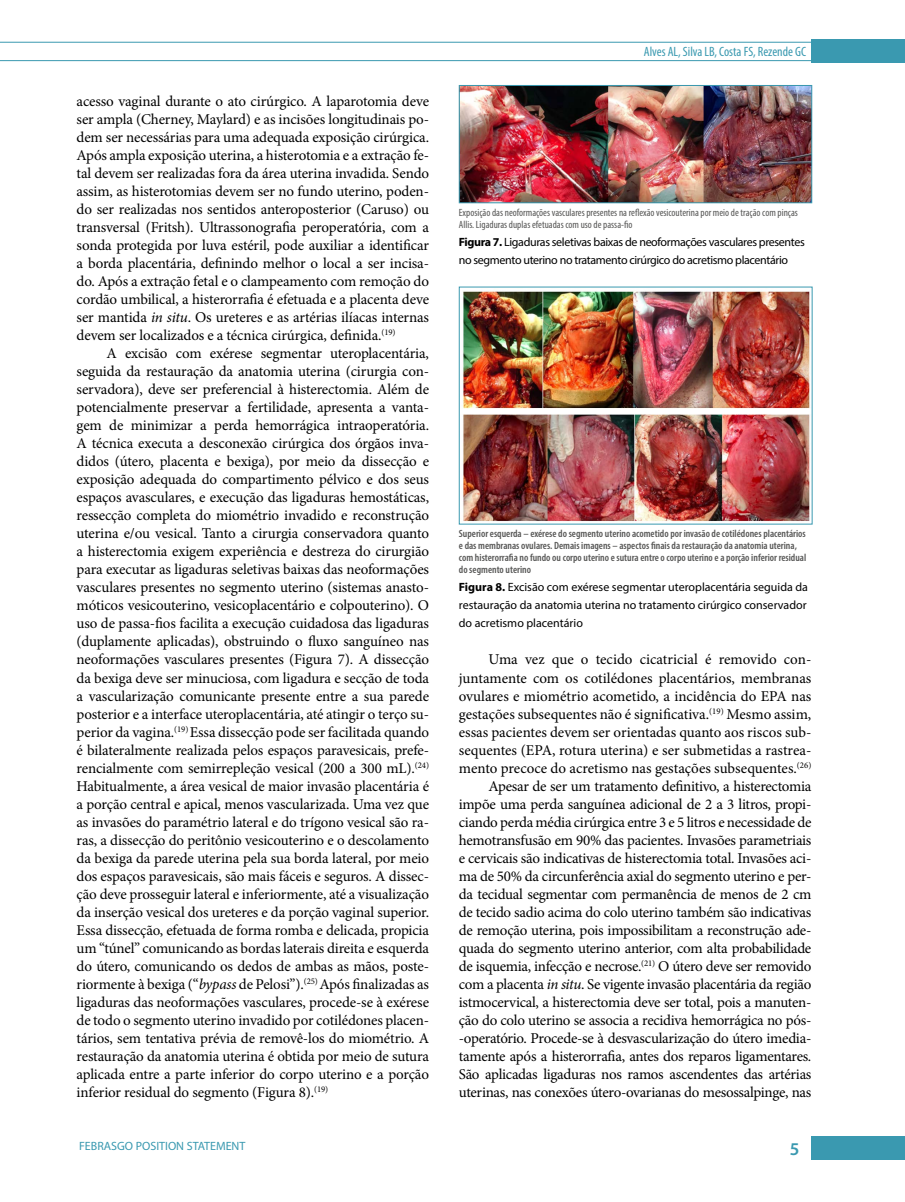
<style>
.page{position:relative;width:905px;height:1202px;background:#fff}
.page>*{position:absolute;margin:0;border:0;box-sizing:border-box;transform-origin:0 0}
.t1{font:600 18px "Myriad Pro";color:#3a99b0}
.t2{font:15px/18px "Minion Pro";letter-spacing:-.02em;color:#000;text-align:justify}
.t3{font:condensed 13.5px "Myriad Pro";color:#3a99b0}
.t4{font:12px/18px "Myriad Pro";letter-spacing:-.03em;color:#000}
.t5{font:12px "Myriad Pro";color:#3a99b0}
.t6{font:600 condensed 10.5px/12px "Myriad Pro";color:#575756}
.t7{font:condensed 10.5px/12px "Myriad Pro";color:#575756}
.s1{font-style:italic}
.s2{font-weight:700}
</style>
<div class="page">
<div style="left:811px;top:1135px;width:93px;height:23px;background:#3a99b0"></div>
<hr style="left:0;top:60px;width:811px;height:1px;background:#3a99b0">
<hr style="left:0;top:42px;width:811px;height:1px;background:#3a99b0">
<div style="left:811px;top:40px;width:93px;height:23px;background:#3a99b0"></div>
<img style="left:461px;top:87px;width:349px;height:114px">
<div style="left:459px;top:85px;width:353px;height:118px;border:1px solid #3a99b0"></div>
<img style="left:462px;top:291px;width:348px;height:231px">
<p class="t2" style="left:77px;top:92px;width:354px">acesso vaginal durante o ato cirúrgico. A laparotomia deve ser ampla (Cherney, Maylard) e as incisões longitudinais po&shy;dem ser necessárias para uma adequada exposição cirúrgica.<br>Após ampla exposição uterina, a histerotomia e a extração fe&shy;tal devem ser realizadas fora da área uterina invadida. Sendo assim, as histerotomias devem ser no fundo uterino, poden&shy;do ser realizadas nos sentidos anteroposterior (Caruso) ou transversal (Fritsh). Ultrassonografia peroperatória, com a sonda protegida por luva estéril, pode auxiliar a identificar a borda placentária, definindo melhor o local a ser incisa&shy;do. Após a extração fetal e o clampeamento com remoção do cordão umbilical, a histerorrafia é efetuada e a placenta deve ser mantida <span class="s1">in situ</span>. Os ureteres e as artérias ilíacas internas devem ser localizados e a técnica cirúrgica, definida.<sup>(19)</sup></p>
<p class="t2" style="left:77px;top:344px;width:354px;text-indent:30px">A excisão com exérese segmentar uteroplacentária, seguida da restauração da anatomia uterina (cirurgia con&shy;servadora), deve ser preferencial à histerectomia. Além de potencialmente preservar a fertilidade, apresenta a vanta&shy;gem de minimizar a perda hemorrágica intraoperatória.<br>A técnica executa a desconexão cirúrgica dos órgãos inva&shy;didos (útero, placenta e bexiga), por meio da dissecção e exposição adequada do compartimento pélvico e dos seus espaços avasculares, e execução das ligaduras hemostáticas, ressecção completa do miométrio invadido e reconstrução uterina e/ou vesical. Tanto a cirurgia conservadora quanto a histerectomia exigem experiência e destreza do cirurgião para executar as ligaduras seletivas baixas das neoformações vasculares presentes no segmento uterino (sistemas anasto&shy;móticos vesicouterino, vesicoplacentário e colpouterino). O uso de passa-fios facilita a execução cuidadosa das ligaduras (duplamente aplicadas), obstruindo o fluxo sanguíneo nas neoformações vasculares presentes (Figura 7). A dissecção da bexiga deve ser minuciosa, com ligadura e secção de toda a vascularização comunicante presente entre a sua parede posterior e a interface uteroplacentária, até atingir o terço su&shy;perior da vagina.<sup>(19)</sup> Essa dissecção pode ser facilitada quando é bilateralmente realizada pelos espaços paravesicais, prefe&shy;rencialmente com semirrepleção vesical (200 a 300 mL).<sup>(24)<br></sup>Habitualmente, a área vesical de maior invasão placentária é a porção central e apical, menos vascularizada. Uma vez que as invasões do paramétrio lateral e do trígono vesical são ra&shy;ras, a dissecção do peritônio vesicouterino e o descolamento da bexiga da parede uterina pela sua borda lateral, por meio dos espaços paravesicais, são mais fáceis e seguros. A dissec&shy;ção deve prosseguir lateral e inferiormente, até a visualização da inserção vesical dos ureteres e da porção vaginal superior.<br>Essa dissecção, efetuada de forma romba e delicada, propicia um “túnel” comunicando as bordas laterais direita e esquerda do útero, comunicando os dedos de ambas as mãos, poste&shy;riormente à bexiga (“<span class="s1">bypass</span> de Pelosi”).<sup>(25)</sup> Após finalizadas as ligaduras das neoformações vasculares, procede-se à exérese de todo o segmento uterino invadido por cotilédones placen&shy;tários, sem tentativa prévia de removê-los do miométrio. A restauração da anatomia uterina é obtida por meio de sutura aplicada entre a parte inferior do corpo uterino e a porção inferior residual do segmento (Figura 8).<sup>(19)</sup></p>
<p class="t3" style="left:643px;top:43px;width:164px">Alves AL, Silva LB, Costa FS, Rezende GC</p>
<p class="t7" style="left:459px;top:207px;width:340px">Exposição das neoformações vasculares presentes na reflexão vesicouterina por meio de tração com pinças<br>Allis. Ligaduras duplas efetuadas com uso de passa-fio</p>
<p class="t4" style="left:459px;top:233px;width:347px"><span class="s2">Figura 7.</span> Ligaduras seletivas baixas de neoformações vasculares presentes no segmento uterino no tratamento cirúrgico do acretismo placentário</p>
<p class="t6" style="left:459px;top:527px;width:349px">Superior esquerda – exérese do segmento uterino acometido por invasão de cotilédones placentários e das membranas ovulares. Demais imagens – aspectos finais da restauração da anatomia uterina, com histerorrafia no fundo ou corpo uterino e sutura entre o corpo uterino e a porção inferior residual do segmento uterino</p>
<p class="t4" style="left:459px;top:578px;width:350px;text-align:justify"><span class="s2">Figura 8.</span> Excisão com exérese segmentar uteroplacentária seguida da restauração da anatomia uterina no tratamento cirúrgico conservador do acretismo placentário</p>
<p class="t2" style="left:459px;top:650px;width:354px;text-align:right">Uma vez que o tecido cicatricial é removido con&shy;juntamente com os cotilédones placentários, membranas ovulares e miométrio acometido, a incidência do EPA nas gestações subsequentes não é significativa.<sup>(19)</sup> Mesmo assim, essas pacientes devem ser orientadas quanto aos riscos sub&shy;sequentes (EPA, rotura uterina) e ser submetidas a rastrea&shy;mento precoce do acretismo nas gestações subsequentes.<sup>(26)<br></sup>Apesar de ser um tratamento definitivo, a histerectomia impõe uma perda sanguínea adicional de 2 a 3 litros, propi&shy;ciando perda média cirúrgica entre 3 e 5 litros e necessidade de hemotransfusão em 90% das pacientes. Invasões parametriais e cervicais são indicativas de histerectomia total. Invasões aci&shy;ma de 50% da circunferência axial do segmento uterino e per&shy;da tecidual segmentar com permanência de menos de 2 cm de tecido sadio acima do colo uterino também são indicativas de remoção uterina, pois impossibilitam a reconstrução ade&shy;quada do segmento uterino anterior, com alta probabilidade de isquemia, infecção e necrose.<sup>(21)</sup> O útero deve ser removido com a placenta <span class="s1">in situ</span>. Se vigente invasão placentária da região istmocervical, a histerectomia deve ser total, pois a manuten&shy;ção do colo uterino se associa a recidiva hemorrágica no pós--operatório. Procede-se à desvascularização do útero imedia&shy;tamente após a histerorrafia, antes dos reparos ligamentares.<br>São aplicadas ligaduras nos ramos ascendentes das artérias uterinas, nas conexões útero-ovarianas do mesossalpinge, nas</p>
<p class="t5" style="left:79px;top:1138px;width:168px">FEBRASGO POSITION STATEMENT</p>
<p class="t1" style="left:789px;top:1137px;width:11px">5</p>
</div>
